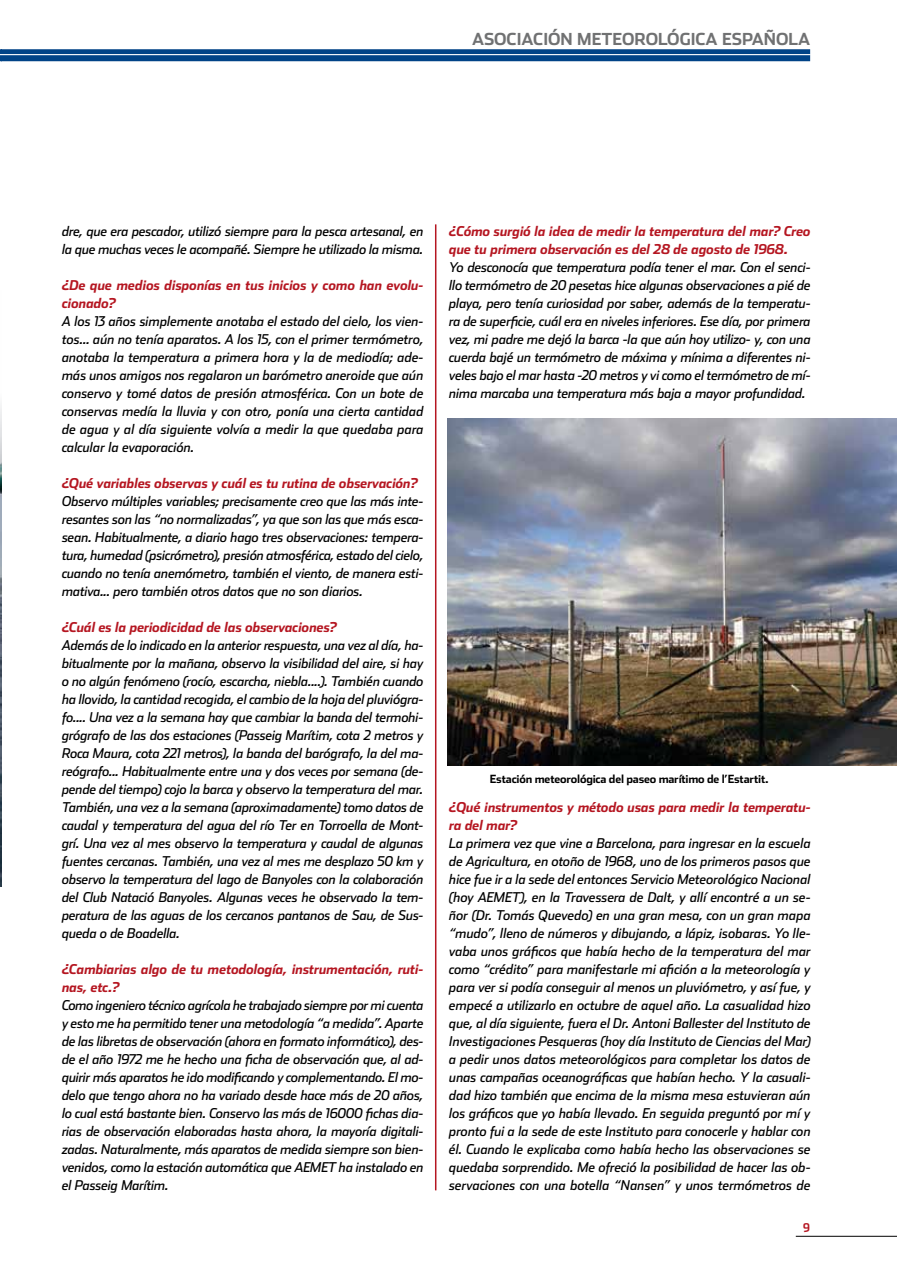
<style>
.page{position:relative;width:897px;height:1267px;background:#fff}
.page>*{position:absolute;margin:0;border:0;box-sizing:border-box;transform-origin:0 0}
.t1{font:700 16.5px "Stainless";color:#707172}
.t2{font:italic 13.5px/18px "Stainless";letter-spacing:-.01em;color:#000;text-align:justify}
.t3{font:italic 700 13.5px/18px "Stainless";letter-spacing:-.01em;color:#b51621}
.t4{font:700 12px "Stainless Cond";color:#b51621}
.t5{font:700 11.25px "Stainless";letter-spacing:-.015em;color:#000}
</style>
<div class="page">
<hr style="left:795px;top:1235px;width:101px;height:1px;background:#000">
<img style="left:0;top:404px;width:2px;height:482px">
<hr style="left:435px;top:224px;width:1px;height:966px;background:#b51621">
<img style="left:447px;top:418px;width:449px;height:347px">
<svg style="left:0;top:49px;width:2px;height:12px"></svg>
<hr style="left:0;top:54px;width:810px;height:1px;background:#fff">
<div style="left:2px;top:49px;width:808px;height:12px;background:#004387"></div>
<hr style="left:2px;top:54px;width:808px;height:1px;background:#fff">
<p class="t1" style="left:472px;top:29px;width:11px">ASOCIACIÓN</p>
<p class="t1" style="left:577px;top:29px;width:26px">METEOROLÓGICA</p>
<p class="t1" style="left:722px;top:29px;width:66px">ESPAÑOLA</p>
<p class="t2" style="left:62px;top:222px;width:363px">dre, que era pescador, utilizó siempre para la pesca artesanal, en la que muchas veces le acompañé. Siempre he utilizado la misma.</p>
<p class="t3" style="left:62px;top:276px;width:363px">¿De que medios disponías en tus inicios y como han evolu&shy;cionado?</p>
<p class="t2" style="left:62px;top:312px;width:363px">A los 13 años simplemente anotaba el estado del cielo, los vien&shy;tos... aún no tenía aparatos. A los 15, con el primer termómetro, anotaba la temperatura a primera hora y la de mediodía; ade&shy;más unos amigos nos regalaron un barómetro aneroide que aún conservo y tomé datos de presión atmosférica. Con un bote de conservas medía la lluvia y con otro, ponía una cierta cantidad de agua y al día siguiente volvía a medir la que quedaba para calcular la evaporación.</p>
<p class="t3" style="left:62px;top:474px;width:357px">¿Qué variables observas y cuál es tu rutina de observación?</p>
<p class="t2" style="left:62px;top:492px;width:363px">Observo múltiples variables; precisamente creo que las más inte&shy;resantes son las “no normalizadas”, ya que son las que más esca&shy;sean. Habitualmente, a diario hago tres observaciones: tempera&shy;tura, humedad (psicrómetro), presión atmosférica, estado del cielo, cuando no tenía anemómetro, también el viento, de manera esti&shy;mativa... pero también otros datos que no son diarios.</p>
<p class="t3" style="left:62px;top:618px;width:276px">¿Cuál es la periodicidad de las observaciones?</p>
<p class="t2" style="left:62px;top:636px;width:363px">Además de lo indicado en la anterior respuesta, una vez al día, ha&shy;bitualmente por la mañana, observo la visibilidad del aire, si hay o no algún fenómeno (rocío, escarcha, niebla....). También cuando ha llovido, la cantidad recogida, el cambio de la hoja del pluviógra&shy;fo.... Una vez a la semana hay que cambiar la banda del termohi&shy;grógrafo de las dos estaciones (Passeig Marítim, cota 2 metros y Roca Maura, cota 221 metros), la banda del barógrafo, la del ma&shy;reógrafo... Habitualmente entre una y dos veces por semana (de&shy;pende del tiempo) cojo la barca y observo la temperatura del mar.<br>También, una vez a la semana (aproximadamente) tomo datos de caudal y temperatura del agua del río Ter en Torroella de Mont&shy;grí. Una vez al mes observo la temperatura y caudal de algunas fuentes cercanas. También, una vez al mes me desplazo 50 km y observo la temperatura del lago de Banyoles con la colaboración del Club Natació Banyoles. Algunas veces he observado la tem&shy;peratura de las aguas de los cercanos pantanos de Sau, de Sus&shy;queda o de Boadella.</p>
<p class="t3" style="left:62px;top:960px;width:363px">¿Cambiarias algo de tu metodología, instrumentación, ruti&shy;nas, etc.?</p>
<p class="t2" style="left:62px;top:996px;width:363px">Como ingeniero técnico agrícola he trabajado siempre por mi cuenta y esto me ha permitido tener una metodología “a medida”. Aparte de las libretas de observación (ahora en formato informático), des&shy;de el año 1972 me he hecho una ficha de observación que, al ad&shy;quirir más aparatos he ido modificando y complementando. El mo&shy;delo que tengo ahora no ha variado desde hace más de 20 años, lo cual está bastante bien. Conservo las más de 16000 fichas dia&shy;rias de observación elaboradas hasta ahora, la mayoría digitali&shy;zadas. Naturalmente, más aparatos de medida siempre son bien&shy;venidos, como la estación automática que AEMET ha instalado en el Passeig Marítim.</p>
<p class="t3" style="left:449px;top:222px;width:363px">¿Cómo surgió la idea de medir la temperatura del mar? Creo que tu primera observación es del 28 de agosto de 1968.</p>
<p class="t2" style="left:449px;top:258px;width:363px">Yo desconocía que temperatura podía tener el mar. Con el senci&shy;llo termómetro de 20 pesetas hice algunas observaciones a pié de playa, pero tenía curiosidad por saber, además de la temperatu&shy;ra de superficie, cuál era en niveles inferiores. Ese día, por primera vez, mi padre me dejó la barca -la que aún hoy utilizo- y, con una cuerda bajé un termómetro de máxima y mínima a diferentes ni&shy;veles bajo el mar hasta -20 metros y vi como el termómetro de mí&shy;nima marcaba una temperatura más baja a mayor profundidad.</p>
<p class="t5" style="left:489px;top:771px;width:280px">Estación meteorológica del paseo marítimo de l’Estartit.</p>
<p class="t3" style="left:449px;top:798px;width:363px">¿Qué instrumentos y método usas para medir la temperatu&shy;ra del mar?</p>
<p class="t2" style="left:449px;top:834px;width:363px">La primera vez que vine a Barcelona, para ingresar en la escuela de Agricultura, en otoño de 1968, uno de los primeros pasos que hice fue ir a la sede del entonces Servicio Meteorológico Nacional (hoy AEMET), en la Travessera de Dalt, y allí encontré a un se&shy;ñor (Dr. Tomás Quevedo) en una gran mesa, con un gran mapa “mudo”, lleno de números y dibujando, a lápiz, isobaras. Yo lle&shy;vaba unos gráficos que había hecho de la temperatura del mar como “crédito” para manifestarle mi afición a la meteorología y para ver si podía conseguir al menos un pluviómetro, y así fue, y empecé a utilizarlo en octubre de aquel año. La casualidad hizo que, al día siguiente, fuera el Dr. Antoni Ballester del Instituto de Investigaciones Pesqueras (hoy día Instituto de Ciencias del Mar) a pedir unos datos meteorológicos para completar los datos de unas campañas oceanográficas que habían hecho. Y la casuali&shy;dad hizo también que encima de la misma mesa estuvieran aún los gráficos que yo había llevado. En seguida preguntó por mí y pronto fui a la sede de este Instituto para conocerle y hablar con él. Cuando le explicaba como había hecho las observaciones se quedaba sorprendido. Me ofreció la posibilidad de hacer las ob&shy;servaciones con una botella “Nansen” y unos termómetros de</p>
<p class="t4" style="left:803px;top:1220px;width:8px">9</p>
</div>
